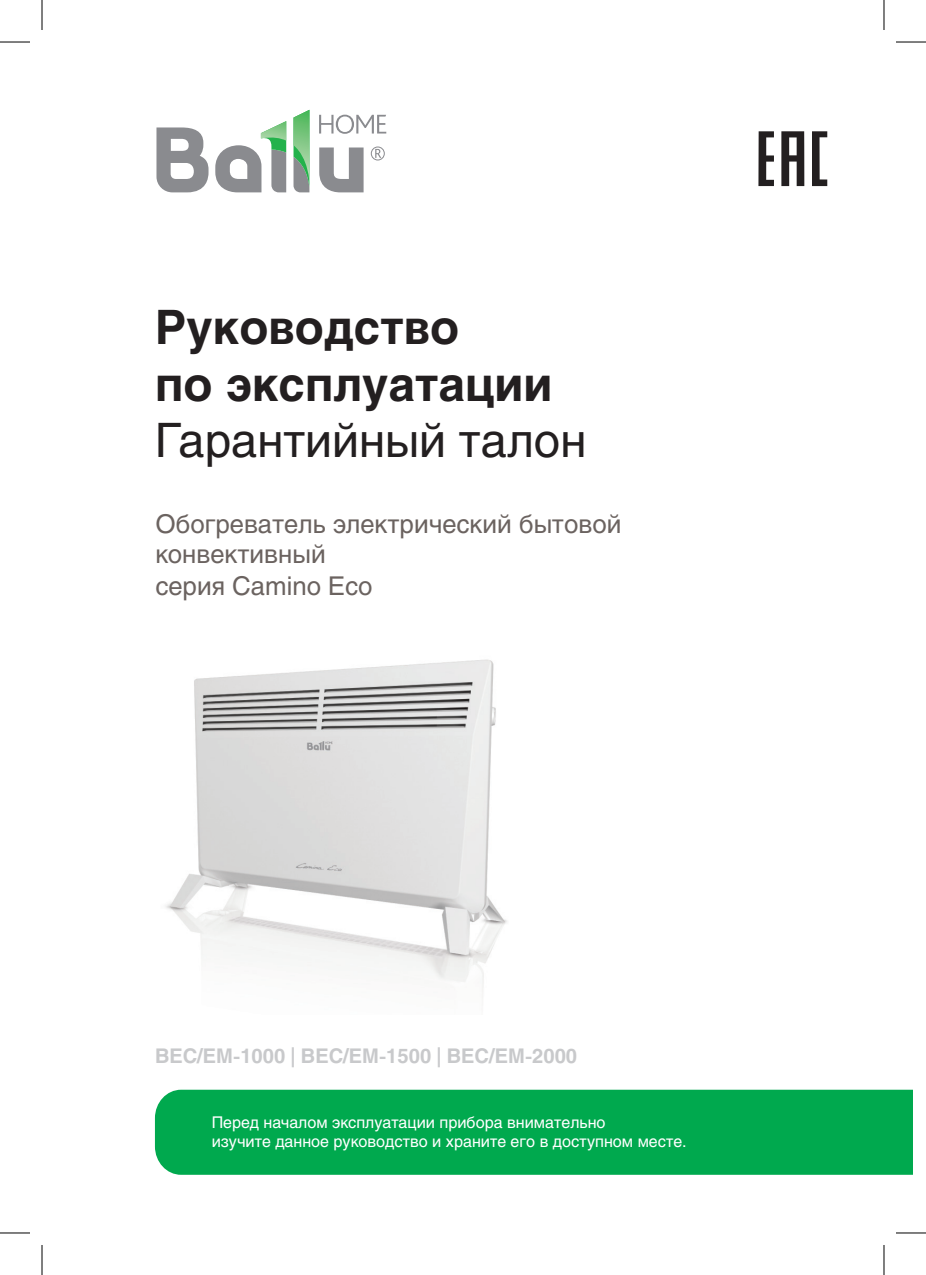
<style>
.page{position:relative;width:926px;height:1275px;background:#fff}
.page>*{position:absolute;margin:0;border:0;box-sizing:border-box;transform-origin:0 0}
.t1{font:700 47px/56.4px "Helios";color:#231f20}
.t2{font:47px "Helios";color:#231f20}
.t3{font:25.6px/31.4px "Helios";color:#6b6360}
.t4{font:700 20px "Helios";color:#c8c9cb}
.t5{font:16px/19.2px "Helios";color:#fff}
.s1{font-family:"Helvetica Neue LTCYR";font-weight:500}
</style>
<div class="page">
<div style="left:155px;top:1089px;width:757px;height:85px;background:#00a94e"></div>
<svg style="left:156px;top:110px;width:230px;height:82px"></svg>
<img style="left:165px;top:659px;width:342px;height:339px">
<svg style="left:781px;top:131px;width:23px;height:55px"></svg>
<svg style="left:758px;top:131px;width:16px;height:55px"></svg>
<svg style="left:812px;top:131px;width:15px;height:55px"></svg>
<hr style="left:0;top:42px;width:30px;height:1px;background:#000">
<hr style="left:896px;top:42px;width:30px;height:1px;background:#000">
<hr style="left:0;top:1232px;width:30px;height:1px;background:#000">
<hr style="left:896px;top:1232px;width:30px;height:1px;background:#000">
<hr style="left:42px;top:0;width:1px;height:30px;background:#000">
<hr style="left:42px;top:1245px;width:1px;height:30px;background:#000">
<hr style="left:884px;top:0;width:1px;height:30px;background:#000">
<hr style="left:884px;top:1245px;width:1px;height:30px;background:#000">
<h1 class="t1" style="left:155px;top:299px;width:399px">Руководство<br>по эксплуатации</h1>
<h1 class="t2" style="left:155px;top:412px;width:433px">Гарантийный талон</h1>
<h2 class="t3" style="left:155px;top:507px;width:467px">Обогреватель электрический бытовой конвективный<br>серия Camino Eco</h2>
<p class="t4" style="left:155px;top:1044px;width:424px">BEC/EM-1000 <span class="s1">|</span> BEC/EM-1500 <span class="s1">|</span> BEC/EM-2000</p>
<p class="t5" style="left:212px;top:1112px;width:477px">Перед началом эксплуатации прибора внимательно<br>изучите данное руководство и храните его в доступном месте.</p>
</div>
